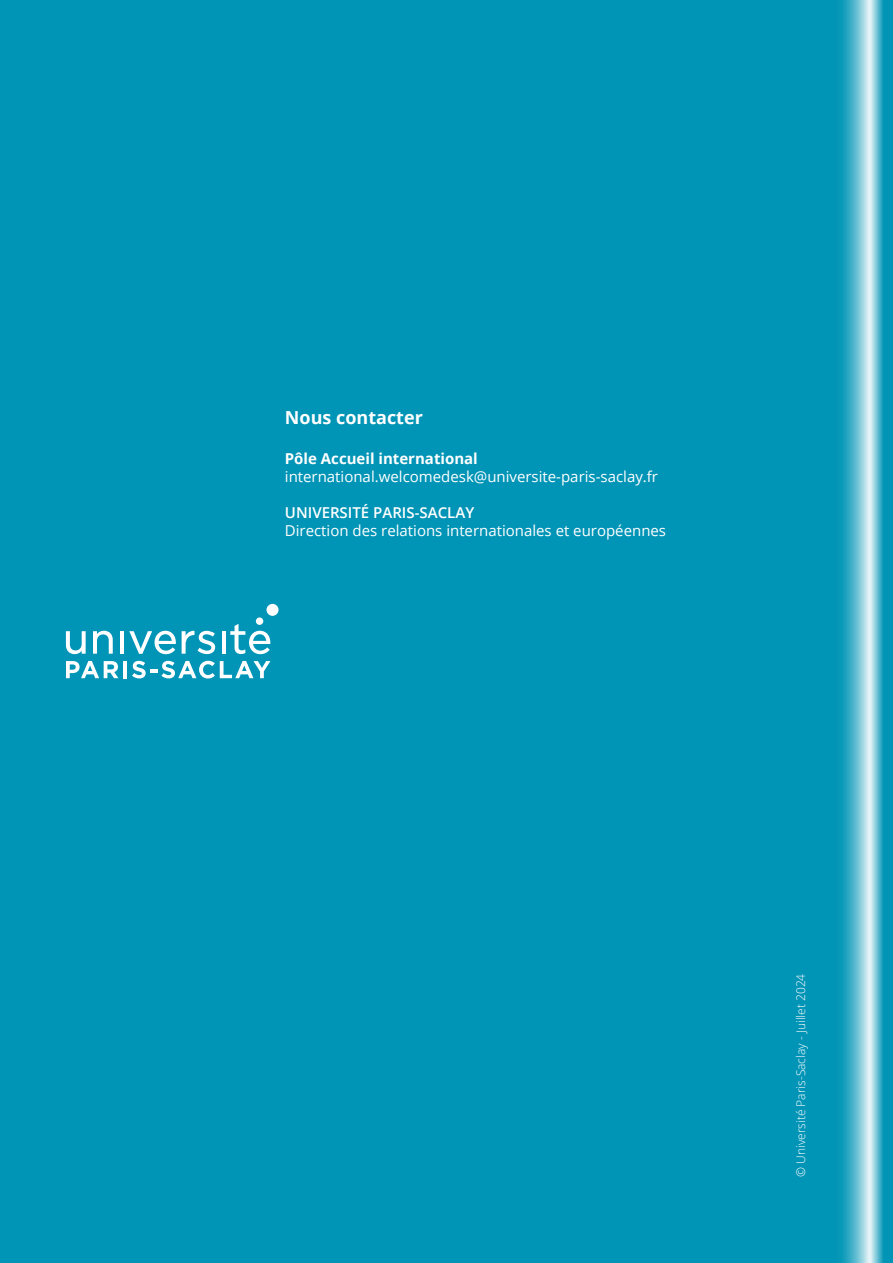
<style>
.page{position:relative;width:893px;height:1263px;background:#fff}
.page>*{position:absolute;margin:0;border:0;box-sizing:border-box;transform-origin:0 0}
.t1{font:700 18px "Open Sans";color:#fff}
.t2{font:15px "Open Sans";color:#fff}
.t3{font:700 15px "Open Sans";color:#fff}
.t4{font:600 15px "Open Sans";color:#fff}
.t5{font:300 12px "Open Sans";color:#fff}
</style>
<div class="page">
<div style="left:0;top:0;width:823px;height:1263px;background:#0094b6"></div>
<hr style="left:816px;top:0;width:77px;height:1px;background:#fff">
<svg style="left:823px;top:1px;width:70px;height:1262px;background:#43b0c8"></svg>
<div style="left:266px;top:604px;width:13px;height:12px;background:#fff;border-radius:50%"></div>
<div style="left:256px;top:617px;width:7px;height:8px;background:#fff;border-radius:50%"></div>
<hr style="left:120px;top:631px;width:4px;height:23px;background:#fff">
<svg style="left:66px;top:631px;width:20px;height:23px"></svg>
<svg style="left:93px;top:631px;width:20px;height:23px"></svg>
<svg style="left:129px;top:631px;width:47px;height:23px"></svg>
<svg style="left:230px;top:624px;width:40px;height:30px"></svg>
<svg style="left:182px;top:631px;width:33px;height:23px"></svg>
<hr style="left:222px;top:631px;width:4px;height:23px;background:#fff">
<svg style="left:66px;top:661px;width:52px;height:17px"></svg>
<hr style="left:123px;top:661px;width:4px;height:17px;background:#fff">
<svg style="left:132px;top:661px;width:138px;height:17px"></svg>
<p class="t1" style="left:285px;top:405px;width:140px">Nous contacter</p>
<p class="t3" style="left:285px;top:448px;width:194px">Pôle Accueil international</p>
<p class="t2" style="left:285px;top:466px;width:375px">international.welcomedesk@universite-paris-saclay.fr</p>
<p class="t4" style="left:285px;top:502px;width:191px">UNIVERSITÉ PARIS-SACLAY</p>
<p class="t2" style="left:285px;top:520px;width:383px">Direction des relations internationales et européennes</p>
<p class="t5" style="left:793px;top:1177px;width:205px;rotate:-90deg">© Université Paris-Saclay - Juillet 2024</p>
</div>
